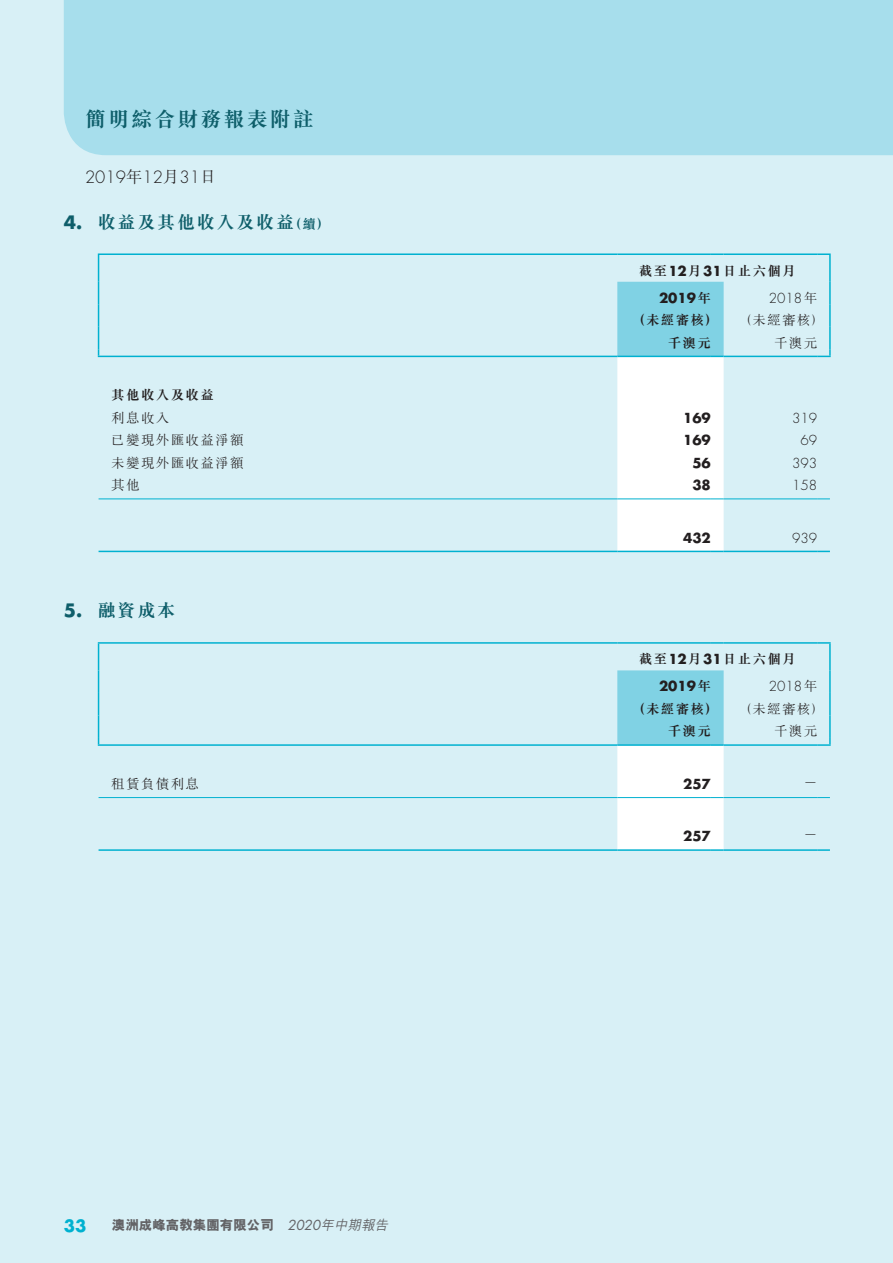
<style>
.page{position:relative;width:893px;height:1263px;background:#d8f0f6}
.page>*{position:absolute;margin:0;border:0;box-sizing:border-box;transform-origin:0 0}
.t1{font:700 21px "M Sung HK";letter-spacing:.1em;color:#0e5e6a}
.t2{font:700 18px "M Sung HK";letter-spacing:.1em;color:#0e5e6a}
.t3{font:700 18px "Futura Std";color:#0e5e6a}
.t4{font:300 16.5px "Futura Std";color:#231f20}
.t5{font:700 16.5px "Futura Std";color:#00b1d0}
.t6{font:700 13.5px "M Sung HK";letter-spacing:.1em;color:#231f20}
.t7{font:300 13.5px "M Sung HK";letter-spacing:.1em;color:#231f20}
.t8{font:700 13.5px "Futura Std";color:#231f20}
.t9{font:300 13.5px "Futura Std";color:#231f20}
.t10{font:800 13.5px "M Hei HK";color:#636366}
.t11{font:italic 500 13.5px "M Hei HK";color:#636366}
.t12{font:700 13.5px "M Sung HK";color:#0e5e6a}
.s1{font-family:"M Sung HK"}
.s2{font-family:"Futura Std";font-weight:400}
.s3{font-family:"Futura Std"}
</style>
<div class="page">
<div style="left:64px;top:0;width:829px;height:155px;background:#a7deec"></div>
<hr style="left:98px;top:356px;width:519px;height:1px;background:#00b1d0">
<hr style="left:724px;top:356px;width:93px;height:1px;background:#00b1d0">
<hr style="left:99px;top:498px;width:518px;height:1px;background:#00b1d0">
<hr style="left:724px;top:498px;width:93px;height:1px;background:#00b1d0">
<svg style="left:817px;top:498px;width:13px;height:1px"></svg>
<hr style="left:99px;top:551px;width:518px;height:1px;background:#00b1d0">
<svg style="left:617px;top:282px;width:107px;height:270px;background:#d8f1f6"></svg>
<hr style="left:724px;top:551px;width:93px;height:1px;background:#00b1d0">
<svg style="left:817px;top:551px;width:13px;height:1px"></svg>
<hr style="left:98px;top:253px;width:519px;height:2px;background:#00b1d0">
<hr style="left:617px;top:253px;width:94px;height:2px;background:#00b1d0">
<svg style="left:711px;top:253px;width:13px;height:2px"></svg>
<hr style="left:724px;top:253px;width:93px;height:2px;background:#00b1d0">
<svg style="left:817px;top:253px;width:14px;height:2px"></svg>
<svg style="left:98px;top:255px;width:1px;height:101px"></svg>
<hr style="left:829px;top:255px;width:2px;height:27px;background:#00b1d0">
<hr style="left:829px;top:282px;width:2px;height:22px;background:#00b1d0">
<hr style="left:829px;top:304px;width:2px;height:23px;background:#00b1d0">
<hr style="left:829px;top:327px;width:2px;height:22px;background:#00b1d0">
<svg style="left:817px;top:349px;width:14px;height:8px"></svg>
<hr style="left:98px;top:744px;width:519px;height:2px;background:#00b1d0">
<hr style="left:724px;top:744px;width:93px;height:2px;background:#00b1d0">
<hr style="left:99px;top:797px;width:518px;height:1px;background:#00b1d0">
<hr style="left:724px;top:797px;width:93px;height:1px;background:#00b1d0">
<svg style="left:817px;top:797px;width:13px;height:1px"></svg>
<hr style="left:99px;top:849px;width:518px;height:2px;background:#00b1d0">
<svg style="left:617px;top:670px;width:107px;height:181px;background:#c5eaf2"></svg>
<hr style="left:724px;top:849px;width:93px;height:2px;background:#00b1d0">
<svg style="left:817px;top:849px;width:13px;height:2px"></svg>
<hr style="left:98px;top:642px;width:519px;height:2px;background:#00b1d0">
<hr style="left:617px;top:642px;width:94px;height:2px;background:#00b1d0">
<svg style="left:711px;top:642px;width:13px;height:2px"></svg>
<hr style="left:724px;top:642px;width:93px;height:2px;background:#00b1d0">
<svg style="left:817px;top:642px;width:14px;height:2px"></svg>
<svg style="left:98px;top:644px;width:1px;height:100px"></svg>
<hr style="left:829px;top:644px;width:2px;height:26px;background:#00b1d0">
<hr style="left:829px;top:670px;width:2px;height:23px;background:#00b1d0">
<hr style="left:829px;top:693px;width:2px;height:22px;background:#00b1d0">
<hr style="left:829px;top:715px;width:2px;height:23px;background:#00b1d0">
<svg style="left:817px;top:738px;width:14px;height:8px"></svg>
<h1 class="t1" style="left:85px;top:109px;width:230px">簡明綜合財務報表附註</h1>
<p class="t4" style="left:85px;top:167px;width:133px">2019<span class="s1">年</span>12<span class="s1">月</span>31<span class="s1">日</span></p>
<h2 class="t3" style="left:64px;top:210px;width:20px">4.</h2>
<h2 class="t2" style="left:98px;top:213px;width:198px">收益及其他收入及收益</h2>
<p class="t12" style="left:289px;top:217px;width:42px">（續(</p>
<p class="t6" style="left:111px;top:389px;width:104px">其他收入及收益</p>
<p class="t7" style="left:111px;top:408px;width:60px">利息收入</p>
<p class="t7" style="left:111px;top:431px;width:134px">已變現外匯收益淨額</p>
<p class="t7" style="left:111px;top:453px;width:134px">未變現外匯收益淨額</p>
<p class="t7" style="left:111px;top:476px;width:30px">其他</p>
<h2 class="t3" style="left:64px;top:599px;width:20px">5.</h2>
<h2 class="t2" style="left:98px;top:602px;width:79px">融資成本</h2>
<p class="t7" style="left:111px;top:775px;width:89px">租賃負債利息</p>
<p class="t5" style="left:64px;top:1214px;width:24px">33</p>
<p class="t10" style="left:112px;top:1218px;width:164px">澳洲成峰高教集團有限公司</p>
<p class="t11" style="left:287px;top:1215px;width:106px"><span class="s2">2020</span> 年中期報告</p>
<p class="t6" style="left:639px;top:264px;width:159px">截至<span class="s3">12</span>月<span class="s3">31</span>日止六個月</p>
<p class="t9" style="left:769px;top:289px;width:50px">2018<span class="s1">年</span></p>
<p class="t8" style="left:659px;top:288px;width:53px">2019<span class="s1">年</span></p>
<p class="t6" style="left:633px;top:313px;width:87px">（未經審核）</p>
<p class="t7" style="left:739px;top:311px;width:87px">（未經審核(</p>
<p class="t6" style="left:668px;top:336px;width:45px">千澳元</p>
<p class="t7" style="left:774px;top:333px;width:45px">千澳元</p>
<p class="t8" style="left:683px;top:409px;width:29px">169</p>
<p class="t9" style="left:792px;top:410px;width:27px">319</p>
<p class="t8" style="left:683px;top:431px;width:29px">169</p>
<p class="t9" style="left:800px;top:432px;width:18px">69</p>
<p class="t8" style="left:692px;top:454px;width:20px">56</p>
<p class="t9" style="left:792px;top:455px;width:27px">393</p>
<p class="t8" style="left:692px;top:476px;width:20px">38</p>
<p class="t9" style="left:792px;top:477px;width:27px">158</p>
<p class="t8" style="left:683px;top:528px;width:29px">432</p>
<p class="t9" style="left:792px;top:529px;width:27px">939</p>
<p class="t6" style="left:639px;top:653px;width:159px">截至<span class="s3">12</span>月<span class="s3">31</span>日止六個月</p>
<p class="t9" style="left:769px;top:678px;width:50px">2018<span class="s1">年</span></p>
<p class="t8" style="left:659px;top:677px;width:53px">2019<span class="s1">年</span></p>
<p class="t6" style="left:633px;top:702px;width:87px">（未經審核）</p>
<p class="t7" style="left:739px;top:699px;width:87px">（未經審核(</p>
<p class="t6" style="left:668px;top:724px;width:45px">千澳元</p>
<p class="t7" style="left:774px;top:722px;width:45px">千澳元</p>
<p class="t8" style="left:683px;top:775px;width:29px">257</p>
<p class="t9" style="left:804px;top:774px;width:15px">—</p>
<p class="t8" style="left:683px;top:827px;width:29px">257</p>
<p class="t9" style="left:804px;top:826px;width:15px">—</p>
</div>
